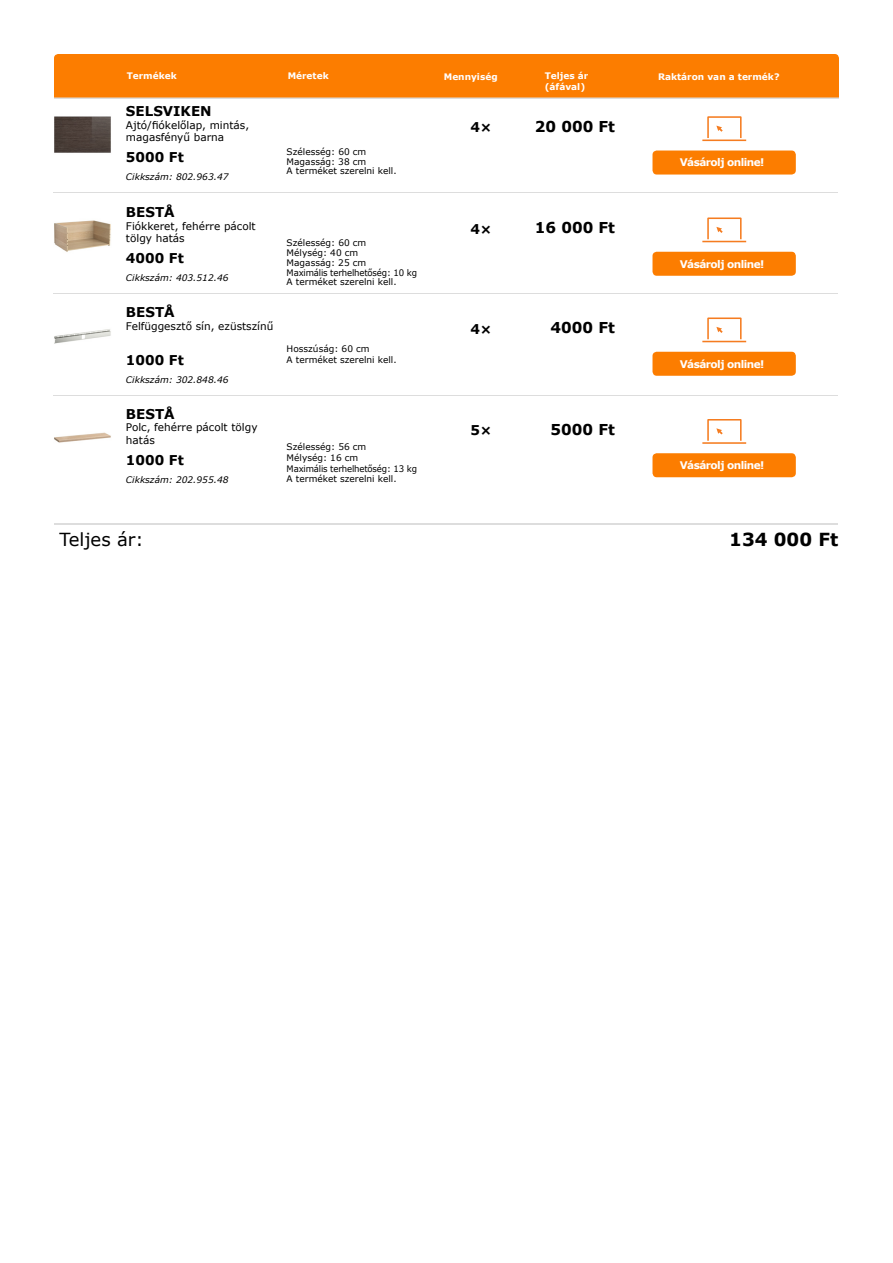
<style>
.page{position:relative;width:893px;height:1263px;background:#fff}
.page>*{position:absolute;margin:0;border:0;box-sizing:border-box;transform-origin:0 0}
.t1{font:18px "Verdana";color:#000}
.t2{font:700 18px "Verdana";color:#000}
.t3{font:700 15px "Verdana";color:#000}
.t4{font:700 13.5px "Verdana";color:#000}
.t5{font:10.5px/12.6px "Verdana";color:#000}
.t6{font:700 10.5px "Verdana";letter-spacing:-.05em;color:#fff}
.t7{font:9px/9.8px "Verdana";color:#000}
.t8{font:italic 9px "Verdana";color:#000}
.t9{font:700 9px/10.8px "Verdana";color:#fff}
</style>
<div class="page">
<hr style="left:54px;top:523px;width:783px;height:2px;background:#ddd">
<hr style="left:53px;top:192px;width:785px;height:1px;background:#ddd">
<img style="left:54px;top:116px;width:57px;height:37px">
<div style="left:652px;top:151px;width:144px;height:24px;background:#fc7d00;border-radius:4px"></div>
<svg style="left:702px;top:116px;width:44px;height:25px"></svg>
<hr style="left:53px;top:293px;width:785px;height:1px;background:#ddd">
<img style="left:54px;top:220px;width:57px;height:32px">
<div style="left:652px;top:252px;width:144px;height:24px;background:#fc7d00;border-radius:4px"></div>
<svg style="left:702px;top:217px;width:44px;height:25px"></svg>
<hr style="left:53px;top:395px;width:785px;height:1px;background:#ddd">
<img style="left:54px;top:329px;width:57px;height:15px">
<img style="left:54px;top:432px;width:57px;height:11px">
<div style="left:652px;top:352px;width:144px;height:24px;background:#fc7d00;border-radius:4px"></div>
<svg style="left:702px;top:317px;width:44px;height:25px"></svg>
<div style="left:652px;top:453px;width:144px;height:24px;background:#fc7d00;border-radius:4px"></div>
<svg style="left:702px;top:419px;width:44px;height:25px"></svg>
<hr style="left:54px;top:98px;width:785px;height:1px;background:#ddd">
<div style="left:54px;top:54px;width:785px;height:43px;background:#fc7d00"></div>
<p class="t9" style="left:127px;top:70px;width:52px">Termékek</p>
<p class="t9" style="left:444px;top:71px;width:55px">Mennyiség</p>
<p class="t9" style="left:545px;top:70px;width:45px">Teljes ár (áfával)</p>
<p class="t9" style="left:288px;top:70px;width:43px">Méretek</p>
<p class="t9" style="left:658px;top:71px;width:123px">Raktáron van a termék?</p>
<h3 class="t4" style="left:126px;top:101px;width:87px">SELSVIKEN</h3>
<p class="t5" style="left:126px;top:118px;width:125px">Ajtó/fiókelőlap, mintás, magasfényű barna</p>
<h3 class="t4" style="left:126px;top:148px;width:59px">5000 Ft</h3>
<p class="t8" style="left:126px;top:171px;width:104px">Cikkszám: 802.963.47</p>
<h3 class="t4" style="left:126px;top:203px;width:50px">BESTÅ</h3>
<p class="t5" style="left:126px;top:220px;width:131px">Fiókkeret, fehérre pácolt tölgy hatás</p>
<h3 class="t4" style="left:126px;top:249px;width:59px">4000 Ft</h3>
<p class="t8" style="left:126px;top:272px;width:104px">Cikkszám: 403.512.46</p>
<h3 class="t4" style="left:126px;top:303px;width:50px">BESTÅ</h3>
<p class="t5" style="left:126px;top:319px;width:149px">Felfüggesztő sín, ezüstszínű</p>
<h3 class="t4" style="left:126px;top:351px;width:59px">1000 Ft</h3>
<p class="t8" style="left:126px;top:374px;width:104px">Cikkszám: 302.848.46</p>
<h3 class="t4" style="left:126px;top:404px;width:50px">BESTÅ</h3>
<p class="t5" style="left:126px;top:421px;width:133px">Polc, fehérre pácolt tölgy hatás</p>
<h3 class="t4" style="left:126px;top:450px;width:59px">1000 Ft</h3>
<p class="t8" style="left:126px;top:473px;width:104px">Cikkszám: 202.955.48</p>
<p class="t7" style="left:287px;top:147px;width:112px">Szélesség: 60 cm<br>Magasság: 38 cm<br>A terméket szerelni kell.</p>
<p class="t7" style="left:287px;top:238px;width:132px">Szélesség: 60 cm<br>Mélység: 40 cm<br>Magasság: 25 cm<br>Maximális terhelhetőség: 10 kg<br>A terméket szerelni kell.</p>
<p class="t7" style="left:287px;top:343px;width:112px;line-height:10.8px">Hosszúság: 60 cm<br>A terméket szerelni kell.</p>
<p class="t7" style="left:287px;top:441px;width:132px;line-height:10.8px">Szélesség: 56 cm<br>Mélység: 16 cm<br>Maximális terhelhetőség: 13 kg<br>A terméket szerelni kell.</p>
<h3 class="t4" style="left:471px;top:118px;width:23px">4×</h3>
<h2 class="t3" style="left:535px;top:116px;width:82px">20 000 Ft</h2>
<h3 class="t4" style="left:471px;top:219px;width:23px">4×</h3>
<h2 class="t3" style="left:535px;top:217px;width:82px">16 000 Ft</h2>
<h3 class="t4" style="left:471px;top:319px;width:23px">4×</h3>
<h3 class="t4" style="left:471px;top:421px;width:23px">5×</h3>
<h2 class="t3" style="left:551px;top:317px;width:66px">4000 Ft</h2>
<h2 class="t3" style="left:551px;top:419px;width:66px">5000 Ft</h2>
<p class="t6" style="left:680px;top:155px;width:86px">Vásárolj online!</p>
<p class="t6" style="left:680px;top:256px;width:86px">Vásárolj online!</p>
<p class="t6" style="left:680px;top:356px;width:86px">Vásárolj online!</p>
<p class="t6" style="left:680px;top:458px;width:86px">Vásárolj online!</p>
<h1 class="t1" style="left:60px;top:527px;width:86px">Teljes ár:</h1>
<h1 class="t2" style="left:729px;top:526px;width:111px">134 000 Ft</h1>
</div>
